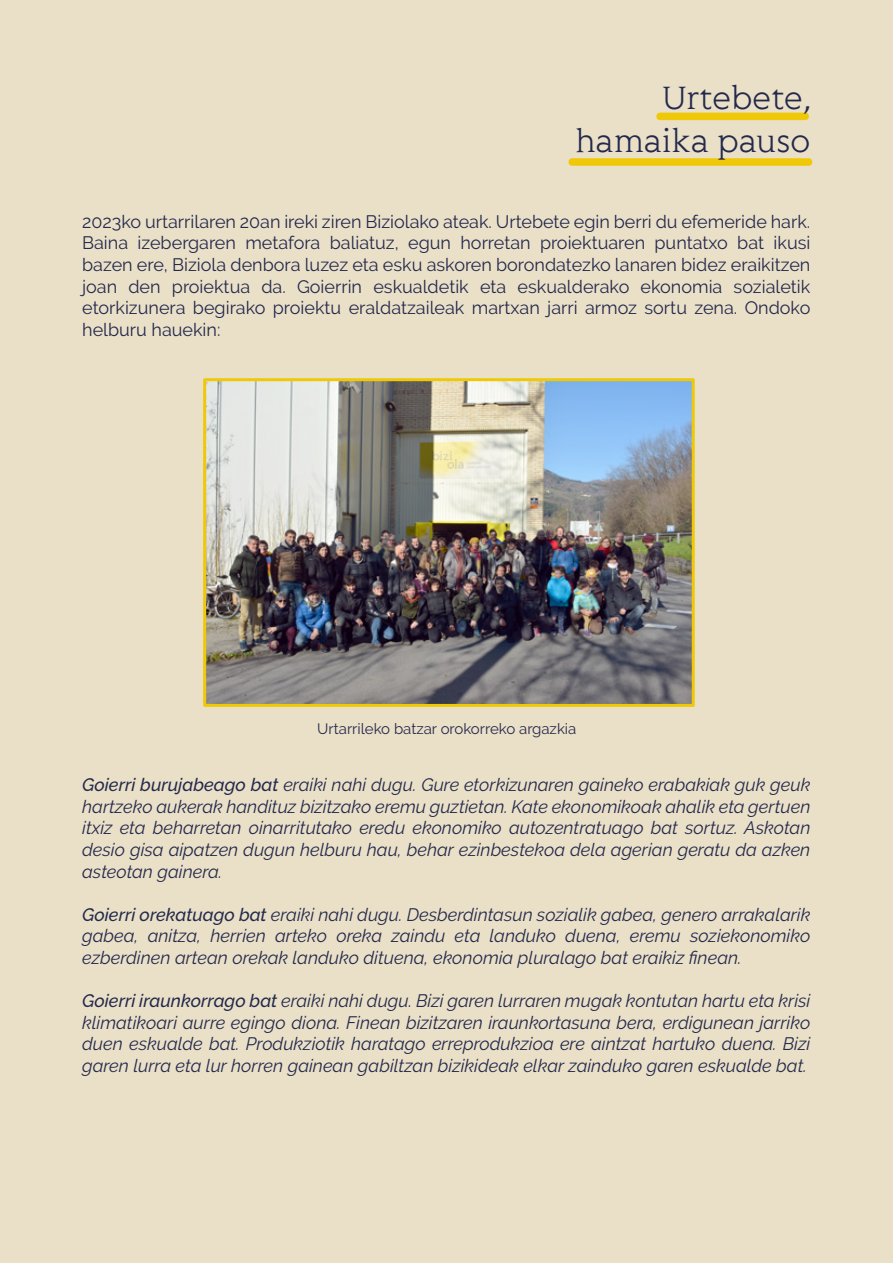
<style>
.page{position:relative;width:893px;height:1263px;background:#eae0c8}
.page>*{position:absolute;margin:0;border:0;box-sizing:border-box;transform-origin:0 0}
.t1{font:300 36px/43.2px "Lovato";color:#24294c;text-align:right}
.t2{font:italic 18px/21.6px "Raleway";color:#24294c;text-align:justify}
.t3{font:18px/21.6px "Raleway";color:#24294c;text-align:justify}
.t4{font:15px "Raleway";color:#24294c}
.s1{font-weight:500}
</style>
<div class="page">
<svg style="left:656px;top:113px;width:153px;height:7px"></svg>
<svg style="left:568px;top:158px;width:245px;height:8px"></svg>
<img style="left:207px;top:382px;width:484px;height:321px">
<div style="left:203px;top:378px;width:492px;height:329px;border:3px solid #efc908"></div>
<h1 class="t1" style="left:575px;top:75px;width:237px">Urtebete, hamaika pauso</h1>
<p class="t3" style="left:82px;top:211px;width:730px">2023ko urtarrilaren 20an ireki ziren Biziolako ateak. Urtebete egin berri du efemeride hark.<br>Baina izebergaren metafora baliatuz, egun horretan proiektuaren puntatxo bat ikusi bazen ere, Biziola denbora luzez eta esku askoren borondatezko lanaren bidez eraikitzen joan den proiektua da. Goierrin eskualdetik eta eskualderako ekonomia sozialetik etorkizunera begirako proiektu eraldatzaileak martxan jarri armoz sortu zena. Ondoko helburu hauekin:</p>
<p class="t4" style="left:317px;top:720px;width:261px">Urtarrileko batzar orokorreko argazkia</p>
<p class="t2" style="left:82px;top:774px;width:730px"><span class="s1">Goierri burujabeago bat</span> eraiki nahi dugu. Gure etorkizunaren gaineko erabakiak guk geuk hartzeko aukerak handituz bizitzako eremu guztietan. Kate ekonomikoak ahalik eta gertuen itxiz eta beharretan oinarritutako eredu ekonomiko autozentratuago bat sortuz. Askotan desio gisa aipatzen dugun helburu hau, behar ezinbestekoa dela agerian geratu da azken asteotan gainera.</p>
<p class="t2" style="left:82px;top:904px;width:730px"><span class="s1">Goierri orekatuago bat</span> eraiki nahi dugu. Desberdintasun sozialik gabea, genero arrakalarik gabea, anitza, herrien arteko oreka zaindu eta landuko duena, eremu soziekonomiko ezberdinen artean orekak landuko dituena, ekonomia pluralago bat eraikiz finean.</p>
<p class="t2" style="left:82px;top:990px;width:730px"><span class="s1">Goierri iraunkorrago bat</span> eraiki nahi dugu. Bizi garen lurraren mugak kontutan hartu eta krisi klimatikoari aurre egingo diona. Finean bizitzaren iraunkortasuna bera, erdigunean jarriko duen eskualde bat. Produkziotik haratago erreprodukzioa ere aintzat hartuko duena. Bizi garen lurra eta lur horren gainean gabiltzan bizikideak elkar zainduko garen eskualde bat.</p>
</div>
